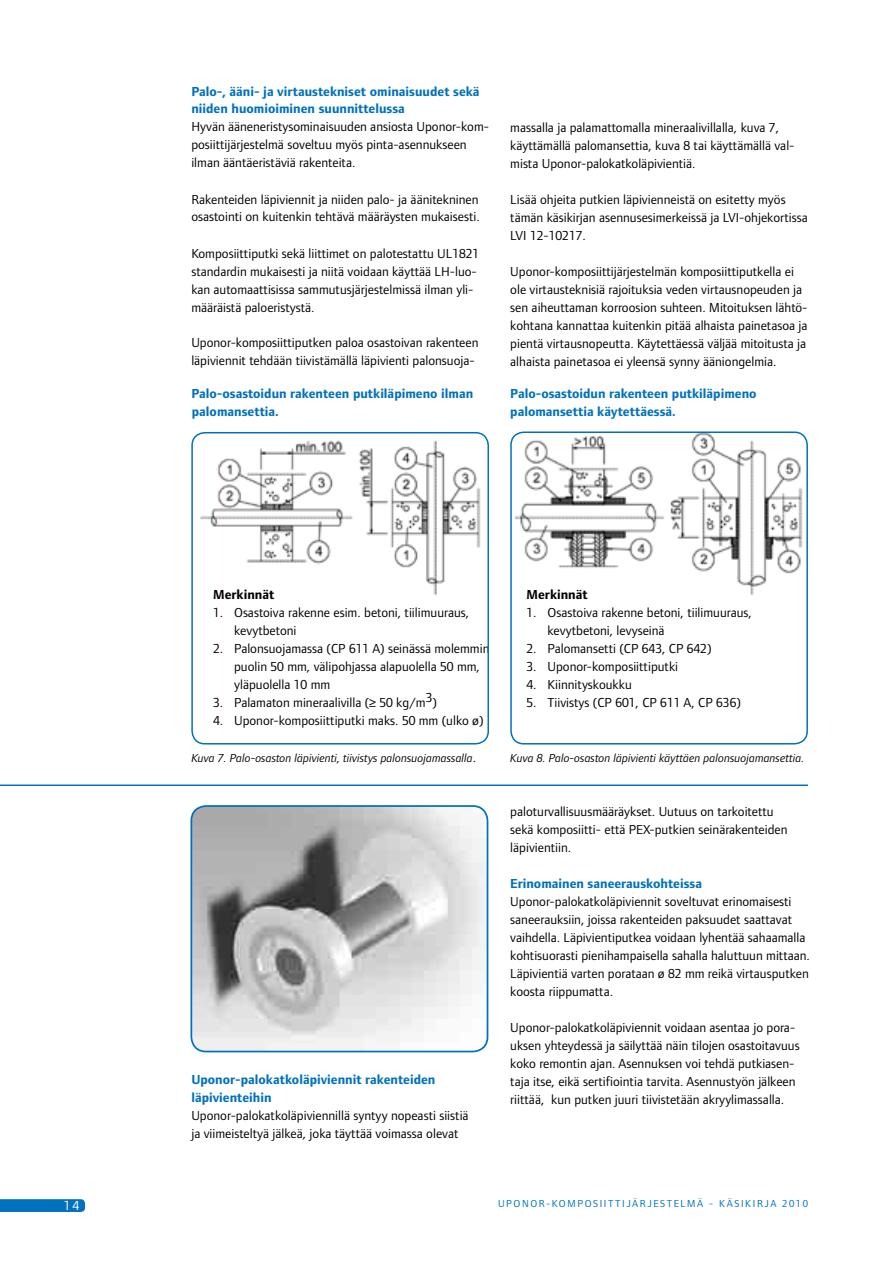
<style>
.page{position:relative;width:893px;height:1263px;background:#fff}
.page>*{position:absolute;margin:0;border:0;box-sizing:border-box;transform-origin:0 0}
.t1{font:13.5px/18px "Foundry Form Sans";color:#000}
.t2{font:700 13.5px/18px "Foundry Form Sans";color:#0071bc}
.t3{font:700 13.5px "Foundry Form Sans";color:#000}
.t4{font:13.5px "Foundry Form Sans";color:#fff}
.t5{font:italic 12px "Foundry Form Sans";color:#000}
.t6{font:10.5px "Foundry Form Sans";letter-spacing:.15em;color:#0071bc}
.s1{font-style:normal;font-size:13.5px}
</style>
<div class="page">
<svg style="left:0;top:1199px;width:85px;height:13px"></svg>
<hr style="left:0;top:784px;width:808px;height:2px;background:#0071bc">
<img style="left:196px;top:433px;width:290px;height:163px">
<img style="left:515px;top:434px;width:290px;height:161px">
<div style="left:191px;top:432px;width:298px;height:312px;border:2px solid #0071bc;border-radius:13px"></div>
<div style="left:510px;top:431px;width:298px;height:313px;border:2px solid #0071bc;border-radius:13px"></div>
<img style="left:193px;top:806px;width:294px;height:245px">
<div style="left:190px;top:805px;width:298px;height:247px;border:2px solid #0071bc;border-radius:15px"></div>
<p class="t2" style="left:191px;top:82px;width:290px">Palo-, ääni- ja virtaustekniset ominaisuudet sekä niiden huomioiminen suunnittelussa</p>
<p class="t1" style="left:191px;top:118px;width:299px">Hyvän ääneneristysominaisuuden ansiosta Uponor-kom&shy;posiittijärjestelmä soveltuu myös pinta-asennukseen ilman ääntäeristäviä rakenteita.</p>
<p class="t1" style="left:191px;top:190px;width:290px">Rakenteiden läpiviennit ja niiden palo- ja äänitekninen osastointi on kuitenkin tehtävä määräysten mukaisesti.</p>
<p class="t1" style="left:191px;top:244px;width:289px">Komposiittiputki sekä liittimet on palotestattu UL1821 standardin mukaisesti ja niitä voidaan käyttää LH-luo&shy;kan automaattisissa sammutusjärjestelmissä ilman yli&shy;määräistä paloeristystä.</p>
<p class="t1" style="left:191px;top:334px;width:289px">Uponor-komposiittiputken paloa osastoivan rakenteen läpiviennit tehdään tiivistämällä läpivienti palonsuoja-</p>
<p class="t1" style="left:510px;top:118px;width:286px">massalla ja palamattomalla mineraalivillalla, kuva 7, käyttämällä palomansettia, kuva 8 tai käyttämällä val&shy;mista Uponor-palokatkoläpivientiä.</p>
<p class="t1" style="left:510px;top:190px;width:299px">Lisää ohjeita putkien läpivienneistä on esitetty myös tämän käsikirjan asennusesimerkeissä ja LVI-ohjekortissa<br>LVI 12-10217.</p>
<p class="t1" style="left:510px;top:262px;width:299px">Uponor-komposiittijärjestelmän komposiittiputkella ei ole virtausteknisiä rajoituksia veden virtausnopeuden ja sen aiheuttaman korroosion suhteen. Mitoituksen lähtö&shy;kohtana kannattaa kuitenkin pitää alhaista painetasoa ja pientä virtausnopeutta. Käytettäessä väljää mitoitusta ja alhaista painetasoa ei yleensä synny ääniongelmia.</p>
<p class="t2" style="left:191px;top:384px;width:283px">Palo-osastoidun rakenteen putkiläpimeno ilman palomansettia.</p>
<p class="t2" style="left:510px;top:384px;width:248px">Palo-osastoidun rakenteen putkiläpimeno palomansettia käytettäessä.</p>
<p class="t3" style="left:213px;top:587px;width:63px">Merkinnät</p>
<p class="t1" style="left:234px;top:603px;width:237px;text-indent:-21px">1. Osastoiva rakenne esim. betoni, tiilimuuraus, kevytbetoni</p>
<p class="t1" style="left:234px;top:639px;width:257px;text-indent:-21px">2. Palonsuojamassa (CP 611 A) seinässä molemmin puolin 50 mm, välipohjassa alapuolella 50 mm, yläpuolella 10 mm</p>
<p class="t1" style="left:213px;top:693px;width:225px">3. Palamaton mineraalivilla (≥ 50 kg/m3)</p>
<p class="t1" style="left:213px;top:711px;width:272px">4. Uponor-komposiittiputki maks. 50 mm (ulko ø)</p>
<p class="t3" style="left:526px;top:587px;width:63px">Merkinnät</p>
<p class="t1" style="left:547px;top:604px;width:206px;text-indent:-21px">1. Osastoiva rakenne betoni, tiilimuuraus, kevytbetoni, levyseinä</p>
<p class="t1" style="left:526px;top:640px;width:187px">2. Palomansetti (CP 643, CP 642)</p>
<p class="t1" style="left:526px;top:658px;width:153px">3. Uponor-komposiittiputki</p>
<p class="t1" style="left:526px;top:676px;width:107px">4. Kiinnityskoukku</p>
<p class="t1" style="left:526px;top:694px;width:216px">5. Tiivistys (CP 601, CP 611 A, CP 636)</p>
<p class="t5" style="left:191px;top:751px;width:286px">Kuva 7. Palo-osaston läpivienti, tiivistys palonsuojamassalla<span class="s1">.</span></p>
<p class="t5" style="left:510px;top:752px;width:296px">Kuva 8. Palo-osaston läpivienti käyttäen palonsuojamansettia.</p>
<p class="t2" style="left:191px;top:1070px;width:246px">Uponor-palokatkoläpiviennit rakenteiden läpivienteihin</p>
<p class="t1" style="left:191px;top:1106px;width:279px">Uponor-palokatkoläpiviennillä syntyy nopeasti siistiä ja viimeisteltyä jälkeä, joka täyttää voimassa olevat</p>
<p class="t1" style="left:510px;top:802px;width:279px">paloturvallisuusmääräykset. Uutuus on tarkoitettu sekä komposiitti- että PEX-putkien seinärakenteiden läpivientiin.</p>
<p class="t2" style="left:510px;top:874px;width:193px">Erinomainen saneerauskohteissa</p>
<p class="t1" style="left:510px;top:892px;width:301px">Uponor-palokatkoläpiviennit soveltuvat erinomaisesti saneerauksiin, joissa rakenteiden paksuudet saattavat vaihdella. Läpivientiputkea voidaan lyhentää sahaamalla kohtisuorasti pienihampaisella sahalla haluttuun mittaan.<br>Läpivientiä varten porataan ø 82 mm reikä virtausputken koosta riippumatta.</p>
<p class="t1" style="left:510px;top:1018px;width:291px">Uponor-palokatkoläpiviennit voidaan asentaa jo pora&shy;uksen yhteydessä ja säilyttää näin tilojen osastoitavuus koko remontin ajan. Asennuksen voi tehdä putkiasen&shy;taja itse, eikä sertifiointia tarvita. Asennustyön jälkeen riittää, kun putken juuri tiivistetään akryylimassalla.</p>
<p class="t4" style="left:64px;top:1198px;width:17px">14</p>
<p class="t6" style="left:498px;top:1198px;width:311px">UPONOR-KOMPOSIITTIJÄRJESTELMÄ - KÄSIKIRJA 2010</p>
</div>
